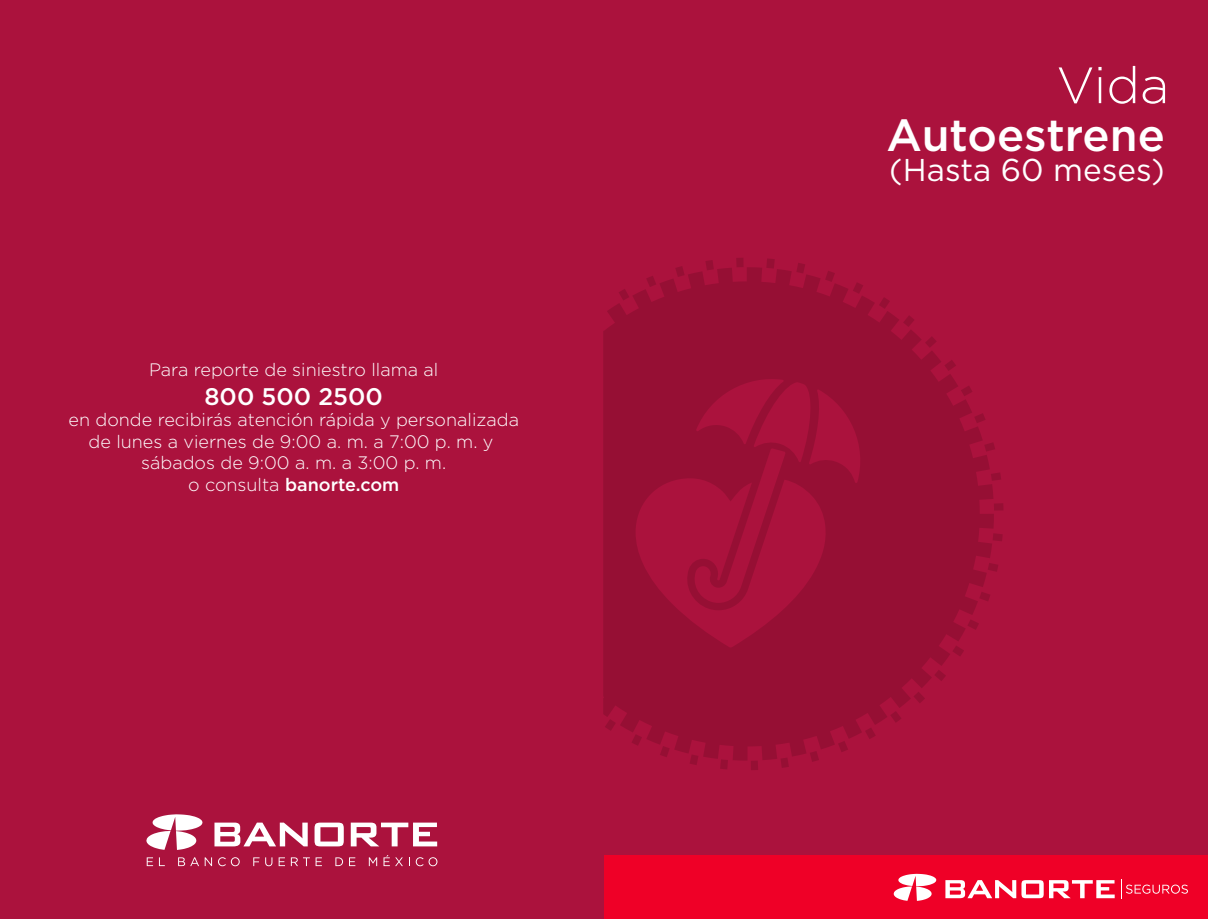
<style>
.page{position:relative;width:1208px;height:919px;background:#fff}
.page>*{position:absolute;margin:0;border:0;box-sizing:border-box;transform-origin:0 0}
.t1{font:300 51px "Gotham";color:#fff}
.t2{font:500 45px "Gotham";color:#fff}
.t3{font:31.5px "Gotham";color:#fff}
.t4{font:500 24px "Gotham";color:#fff}
.t5{font:300 18px/21.6px "Gotham";color:#fff;text-align:center}
.s1{font-weight:500}
</style>
<div class="page">
<div style="left:0;top:0;width:1208px;height:918px;background:#ab123d"></div>
<svg style="left:690px;top:760px;width:8px;height:5px"></svg>
<svg style="left:720px;top:760px;width:8px;height:9px"></svg>
<svg style="left:751px;top:761px;width:7px;height:9px"></svg>
<svg style="left:736px;top:258px;width:7px;height:9px"></svg>
<svg style="left:705px;top:260px;width:8px;height:7px"></svg>
<svg style="left:994px;top:473px;width:7px;height:7px"></svg>
<svg style="left:797px;top:263px;width:8px;height:4px"></svg>
<svg style="left:766px;top:259px;width:9px;height:8px"></svg>
<svg style="left:994px;top:564px;width:4px;height:7px"></svg>
<svg style="left:781px;top:760px;width:8px;height:7px"></svg>
<svg style="left:994px;top:503px;width:9px;height:7px"></svg>
<svg style="left:994px;top:533px;width:8px;height:8px"></svg>
<svg style="left:603px;top:267px;width:391px;height:493px;fill:#960f34"></svg>
<div style="left:604px;top:855px;width:604px;height:63px;background:#ef0027"></div>
<svg style="left:893px;top:873px;width:43px;height:27px"></svg>
<svg style="left:945px;top:880px;width:98px;height:18px"></svg>
<svg style="left:1049px;top:880px;width:65px;height:18px"></svg>
<svg style="left:1121px;top:879px;width:67px;height:19px"></svg>
<svg style="left:146px;top:814px;width:57px;height:35px"></svg>
<svg style="left:214px;top:822px;width:94px;height:24px"></svg>
<svg style="left:314px;top:822px;width:30px;height:24px"></svg>
<svg style="left:351px;top:822px;width:86px;height:24px"></svg>
<svg style="left:147px;top:857px;width:6px;height:9px"></svg>
<svg style="left:159px;top:857px;width:6px;height:9px"></svg>
<svg style="left:178px;top:857px;width:21px;height:9px"></svg>
<svg style="left:205px;top:857px;width:7px;height:9px"></svg>
<svg style="left:218px;top:857px;width:22px;height:9px"></svg>
<svg style="left:253px;top:857px;width:6px;height:9px"></svg>
<svg style="left:265px;top:857px;width:7px;height:9px"></svg>
<svg style="left:279px;top:857px;width:6px;height:9px"></svg>
<svg style="left:291px;top:857px;width:31px;height:9px"></svg>
<svg style="left:335px;top:857px;width:8px;height:9px"></svg>
<svg style="left:349px;top:857px;width:6px;height:9px"></svg>
<svg style="left:369px;top:857px;width:8px;height:9px"></svg>
<svg style="left:383px;top:855px;width:20px;height:11px"></svg>
<svg style="left:416px;top:857px;width:21px;height:9px"></svg>
<p class="t5" style="left:149px;top:358px;width:291px">Para reporte de siniestro llama al</p>
<h3 class="t4" style="left:204px;top:380px;width:180px">800 500 2500</h3>
<p class="t5" style="left:68px;top:408px;width:452px">en donde recibirás atención rápida y personalizada de lunes a viernes de 9:00 a. m. a 7:00 p. m. y sábados de 9:00 a. m. a 3:00 p. m.<br>o consulta <span class="s1">banorte.com</span></p>
<h1 class="t1" style="left:1056px;top:53px;width:114px">Vida</h1>
<h2 class="t2" style="left:886px;top:106px;width:280px">Autoestrene</h2>
<h3 class="t3" style="left:889px;top:150px;width:277px">(Hasta 60 meses)</h3>
</div>
